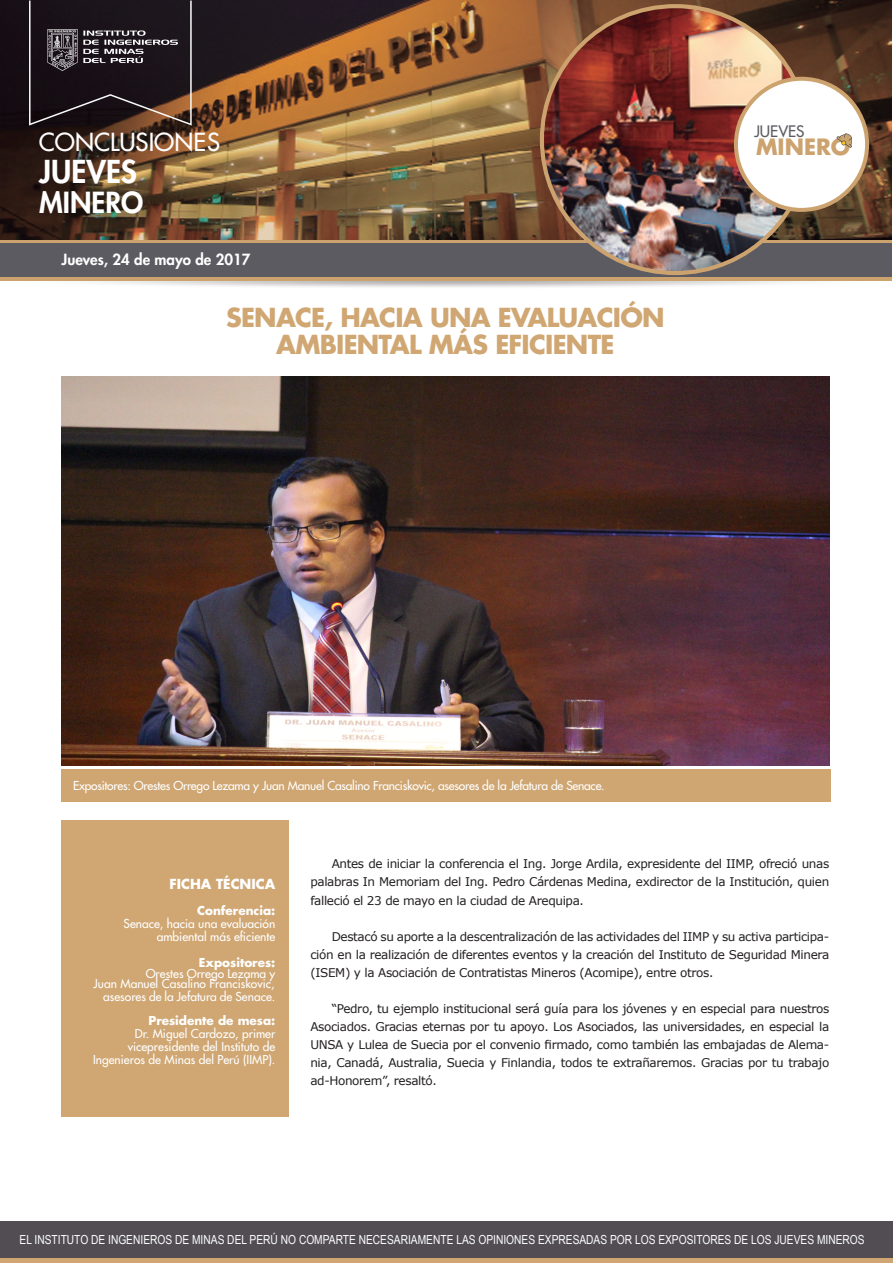
<style>
.page{position:relative;width:893px;height:1263px;background:#fff}
.page>*{position:absolute;margin:0;border:0;box-sizing:border-box;transform-origin:0 0}
.t1{font:800 30.75px "Futura Std";color:#fff}
.t2{font:800 28.35px "Futura Std";color:#fff}
.titulo_principal{font:700 25.5px "Futura Std";letter-spacing:-.03em;color:#d0a773}
.t3{font:500 24.3px "Futura Std";color:#fff}
.t4{font:700 21.9px "Futura Std";color:#cca26e}
.t5{font:500 15.45px "Futura Std";color:#5b5b61}
.t6{font:800 15px "Futura Std";color:#fff}
.t7{font:700 13.5px "Futura Std";color:#fff}
.t8{font:12.45px "Arial Narrow";color:#fff}
.cuerpo_texto_con_san{font:12px/18px "Verdana";letter-spacing:-.03em;color:#231f20;text-align:justify}
.t9{font:500 12px/13px "Futura Std";color:#fff;text-align:right}
.t10{font:500 12px "Futura Std";letter-spacing:-.02em;color:#fff}
.t11{font:700 12px "Futura Std";color:#fff}
</style>
<div class="page">
<img style="left:62px;top:377px;width:767px;height:388px">
<div style="left:0;top:243px;width:892px;height:35px;background:#5b5b61"></div>
<hr style="left:0;top:239px;width:892px;height:4px;background:#cca26e">
<hr style="left:0;top:277px;width:892px;height:4px;background:#cca26e">
<img style="left:0;top:1px;width:892px;height:239px">
<svg style="left:29px;top:1px;width:163px;height:125px;background:#32282b"></svg>
<div style="left:540px;top:4px;width:271px;height:271px;background:#cca26e;border-radius:50%"></div>
<img style="left:544px;top:8px;width:263px;height:263px;border-radius:131px">
<svg style="left:734px;top:77px;width:135px;height:135px;fill:#cca26e"></svg>
<div style="left:738px;top:81px;width:127px;height:127px;background:#fff;border-radius:50%"></div>
<svg style="left:836px;top:133px;width:16px;height:15px"></svg>
<div style="left:0;top:1225px;width:893px;height:38px;background:#d0a773"></div>
<div style="left:0;top:1221px;width:893px;height:37px;background:#514d53"></div>
<div style="left:62px;top:820px;width:227px;height:297px;background:#d0a773"></div>
<div style="left:62px;top:770px;width:769px;height:32px;background:#cfa672"></div>
<h3 class="t3" style="left:39px;top:127px;width:183px">CONCLUSIONES</h3>
<h1 class="t1" style="left:39px;top:152px;width:99px">JUEVES</h1>
<h2 class="t2" style="left:39px;top:185px;width:106px">MINERO</h2>
<p class="t6" style="left:62px;top:250px;width:190px">Jueves, 24 de mayo de 2017</p>
<p class="titulo_principal" style="left:226px;top:300px;width:440px">SENACE, HACIA UNA EVALUACIÓN</p>
<p class="titulo_principal" style="left:276px;top:327px;width:340px">AMBIENTAL MÁS EFICIENTE</p>
<p class="t5" style="left:754px;top:122px;width:52px">JUEVES</p>
<h3 class="t4" style="left:756px;top:132px;width:96px">MINERO</h3>
<p class="t10" style="left:73px;top:778px;width:533px">Expositores: Orestes Orrego Lezama y Juan Manuel Casalino Franciskovic, asesores de la Jefatura de Senace.</p>
<p class="t7" style="left:169px;top:875px;width:107px">FICHA TÉCNICA</p>
<p class="t11" style="left:197px;top:903px;width:80px">Conferencia:</p>
<p class="t9" style="left:124px;top:917px;width:153px">Senace, hacia una evaluación ambiental más eficiente</p>
<p class="t11" style="left:199px;top:955px;width:78px">Expositores:</p>
<p class="t9" style="left:146px;top:967px;width:131px">Orestes Orrego Lezama y</p>
<p class="t9" style="left:94px;top:977px;width:183px">Juan Manuel Casalino Franciskovic, asesores de la Jefatura de Senace.</p>
<p class="t11" style="left:148px;top:1012px;width:128px">Presidente de mesa:</p>
<p class="t9" style="left:93px;top:1027px;width:184px">Dr. Miguel Cardozo, primer vicepresidente del Instituto de<br>Ingenieros de Minas del Perú (IIMP).</p>
<p class="cuerpo_texto_con_san" style="left:310px;top:855px;width:520px;text-indent:21px">Antes de iniciar la conferencia el Ing. Jorge Ardila, expresidente del IIMP, ofreció unas palabras In Memoriam del Ing. Pedro Cárdenas Medina, exdirector de la Institución, quien falleció el 23 de mayo en la ciudad de Arequipa.</p>
<p class="cuerpo_texto_con_san" style="left:310px;top:927px;width:520px;text-indent:21px">Destacó su aporte a la descentralización de las actividades del IIMP y su activa participa&shy;ción en la realización de diferentes eventos y la creación del Instituto de Seguridad Minera (ISEM) y la Asociación de Contratistas Mineros (Acomipe), entre otros.</p>
<p class="cuerpo_texto_con_san" style="left:310px;top:999px;width:520px;text-indent:21px">“Pedro, tu ejemplo institucional será guía para los jóvenes y en especial para nuestros Asociados. Gracias eternas por tu apoyo. Los Asociados, las universidades, en especial la UNSA y Lulea de Suecia por el convenio firmado, como también las embajadas de Alema&shy;nia, Canadá, Australia, Suecia y Finlandia, todos te extrañaremos. Gracias por tu trabajo ad-Honorem”, resaltó.</p>
<p class="t8" style="left:20px;top:1230px;width:846px">EL INSTITUTO DE INGENIEROS DE MINAS DEL PERÚ NO COMPARTE NECESARIAMENTE LAS OPINIONES EXPRESADAS POR LOS EXPOSITORES DE LOS JUEVES MINEROS</p>
</div>
